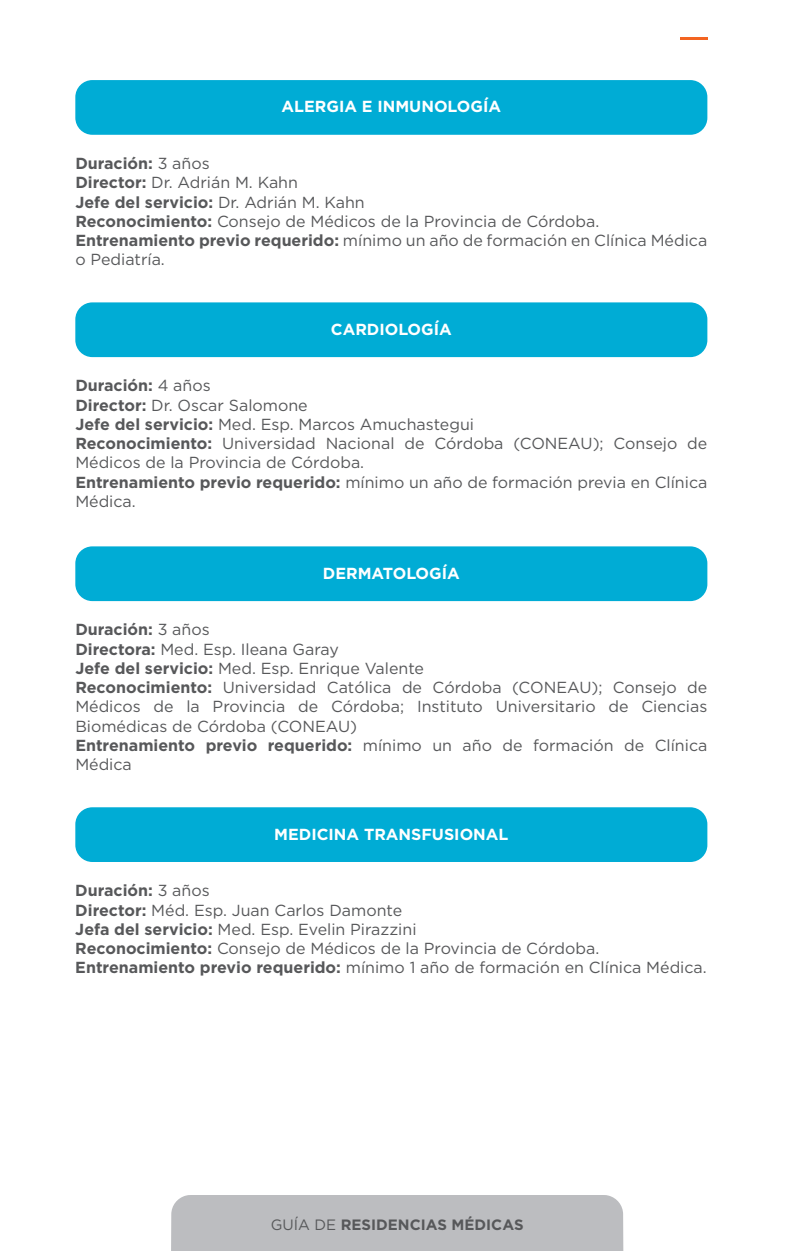
<style>
.page{position:relative;width:790px;height:1251px;background:#fff}
.page>*{position:absolute;margin:0;border:0;box-sizing:border-box;transform-origin:0 0}
.t1{font:16px/19.2px "Gotham";color:#57585a}
.t2{font:700 16px "Gotham";color:#fff}
.t3{font:700 15px "Gotham";color:#57585a}
.s1{font-weight:700}
.s2{font-weight:400}
</style>
<div class="page">
<div style="left:75px;top:546px;width:632px;height:55px;background:#00acd5;border-radius:17px"></div>
<div style="left:75px;top:80px;width:632px;height:55px;background:#00acd5;border-radius:17px"></div>
<div style="left:75px;top:807px;width:632px;height:54px;background:#00acd5;border-radius:17px"></div>
<hr style="left:680px;top:38px;width:27px;height:2px;background:#f36421">
<div style="left:171px;top:1195px;width:452px;height:55px;background:#bcbdc0"></div>
<div style="left:75px;top:302px;width:632px;height:55px;background:#00acd5;border-radius:17px"></div>
<p class="t2" style="left:282px;top:97px;width:221px">ALERGIA E INMUNOLOGÍA</p>
<p class="t1" style="left:75px;top:153px;width:633px"><span class="s1">Duración:</span> 3 años<br><span class="s1">Director:</span> Dr. Adrián M. Kahn<br><span class="s1">Jefe del servicio:</span> Dr. Adrián M. Kahn<br><span class="s1">Reconocimiento:</span> Consejo de Médicos de la Provincia de Córdoba.<br><span class="s1">Entrenamiento previo requerido:</span> mínimo un año de formación en Clínica Médica o Pediatría.</p>
<p class="t2" style="left:331px;top:320px;width:122px">CARDIOLOGÍA</p>
<p class="t1" style="left:75px;top:376px;width:634px"><span class="s1">Duración:</span> 4 años<br><span class="s1">Director:</span> Dr. Oscar Salomone<br><span class="s1">Jefe del servicio:</span> Med. Esp. Marcos Amuchastegui<br><span class="s1">Reconocimiento:</span> Universidad Nacional de Córdoba (CONEAU); Consejo de Médicos de la Provincia de Córdoba.<br><span class="s1">Entrenamiento previo requerido:</span> mínimo un año de formación previa en Clínica Médica.</p>
<p class="t2" style="left:323px;top:563px;width:138px">DERMATOLOGÍA</p>
<p class="t1" style="left:75px;top:620px;width:634px"><span class="s1">Duración:</span> 3 años<br><span class="s1">Directora:</span> Med. Esp. Ileana Garay<br><span class="s1">Jefe del servicio:</span> Med. Esp. Enrique Valente<br><span class="s1">Reconocimiento:</span> Universidad Católica de Córdoba (CONEAU); Consejo de Médicos de la Provincia de Córdoba; Instituto Universitario de Ciencias Biomédicas de Córdoba (CONEAU)<br><span class="s1">Entrenamiento previo requerido:</span> mínimo un año de formación de Clínica Médica</p>
<p class="t2" style="left:274px;top:824px;width:236px">MEDICINA TRANSFUSIONAL</p>
<p class="t1" style="left:75px;top:880px;width:633px"><span class="s1">Duración:</span> 3 años<br><span class="s1">Director:</span> Méd. Esp. Juan Carlos Damonte<br><span class="s1">Jefa del servicio:</span> Med. Esp. Evelin Pirazzini<br><span class="s1">Reconocimiento:</span> Consejo de Médicos de la Provincia de Córdoba.<br><span class="s1">Entrenamiento previo requerido:</span> mínimo 1 año de formación en Clínica Médica.</p>
<p class="t3" style="left:271px;top:1215px;width:254px"><span class="s2">GUÍA DE</span> RESIDENCIAS MÉDICAS</p>
</div>
